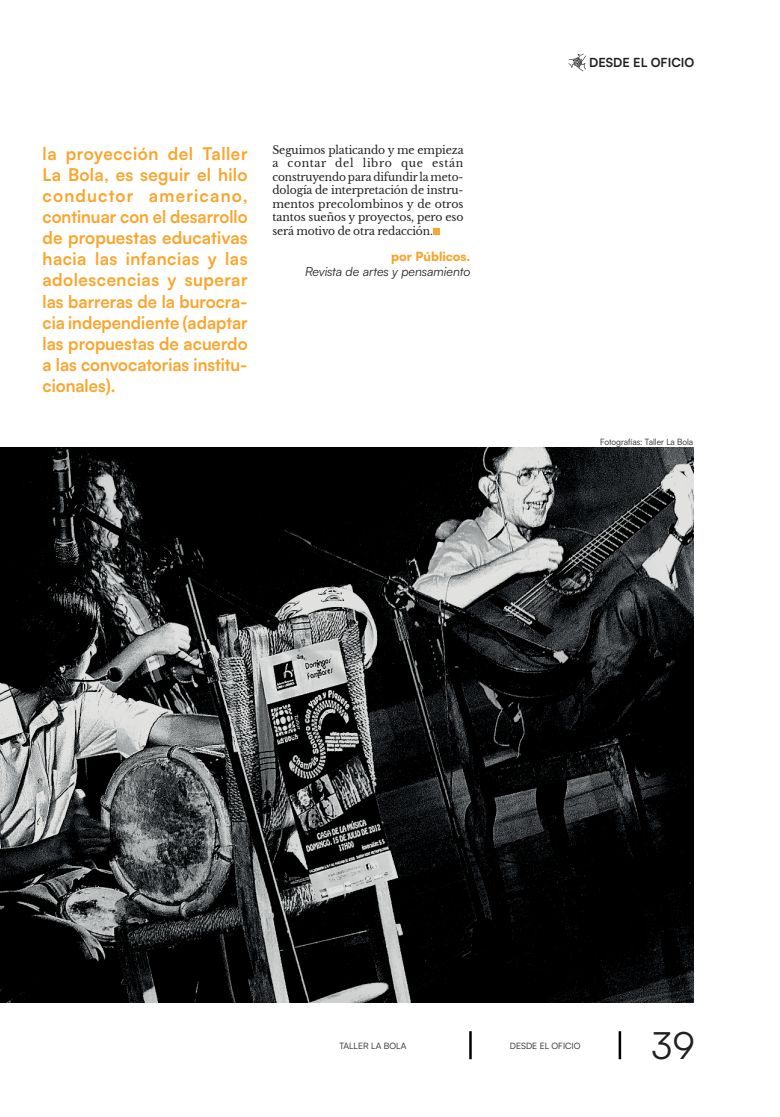
<style>
.page{position:relative;width:780px;height:1117px;background:#fff}
.page>*{position:absolute;margin:0;border:0;box-sizing:border-box;transform-origin:0 0}
.t1{font:37.5px "Satoshi";color:#221f1f}
.t2{font:700 17.5px/21px "Satoshi";color:#faa52c;text-align:justify}
.t3{font:italic 12.5px "Satoshi";color:#221f1f}
.t4{font:700 12.5px "Satoshi";color:#221f1f}
.t5{font:900 12.5px "Satoshi";color:#faa52c}
.t6{font:11.25px/13.5px "Libre Baskerville";letter-spacing:-.01em;color:#221f1f;text-align:justify;scale:.95 1}
.t7{font:8.75px "Satoshi";color:#221f1f}
.t8{font:8.75px "Satoshi";color:#221f1f;scale:.95 1}
</style>
<div class="page">
<img style="left:0;top:447px;width:693px;height:554px">
<div style="left:433px;top:228px;width:6px;height:7px;background:#faa52c"></div>
<svg style="left:568px;top:53px;width:18px;height:18px"></svg>
<hr style="left:469px;top:1030px;width:2px;height:28px;background:#000">
<hr style="left:618px;top:1030px;width:3px;height:28px;background:#000">
<p class="t2" style="left:43px;top:144px;width:207px">la proyección del Taller La Bola, es seguir el hilo conductor americano, continuar con el desarrollo de propuestas educativas hacia las infancias y las adolescencias y superar las barreras de la burocra&shy;cia independiente (adaptar las propuestas de acuerdo a las convocatorias institu&shy;cionales).</p>
<p class="t6" style="left:272px;top:143px;width:203px">Seguimos platicando y me empieza a contar del libro que están construyendo para difundir la meto&shy;dología de interpretación de instru&shy;mentos precolombinos y de otros tantos sueños y proyectos, pero eso será motivo de otra redacción.</p>
<p class="t5" style="left:391px;top:249px;width:81px">por Públicos.</p>
<p class="t3" style="left:305px;top:265px;width:167px">Revista de artes y pensamiento</p>
<p class="t4" style="left:589px;top:55px;width:107px">DESDE EL OFICIO</p>
<p class="t8" style="left:600px;top:436px;width:99px">Fotografías: Taller La Bola</p>
<p class="t7" style="left:339px;top:1040px;width:68px">TALLER LA BOLA</p>
<p class="t7" style="left:510px;top:1040px;width:72px">DESDE EL OFICIO</p>
<h1 class="t1" style="left:651px;top:1025px;width:45px">39</h1>
</div>
